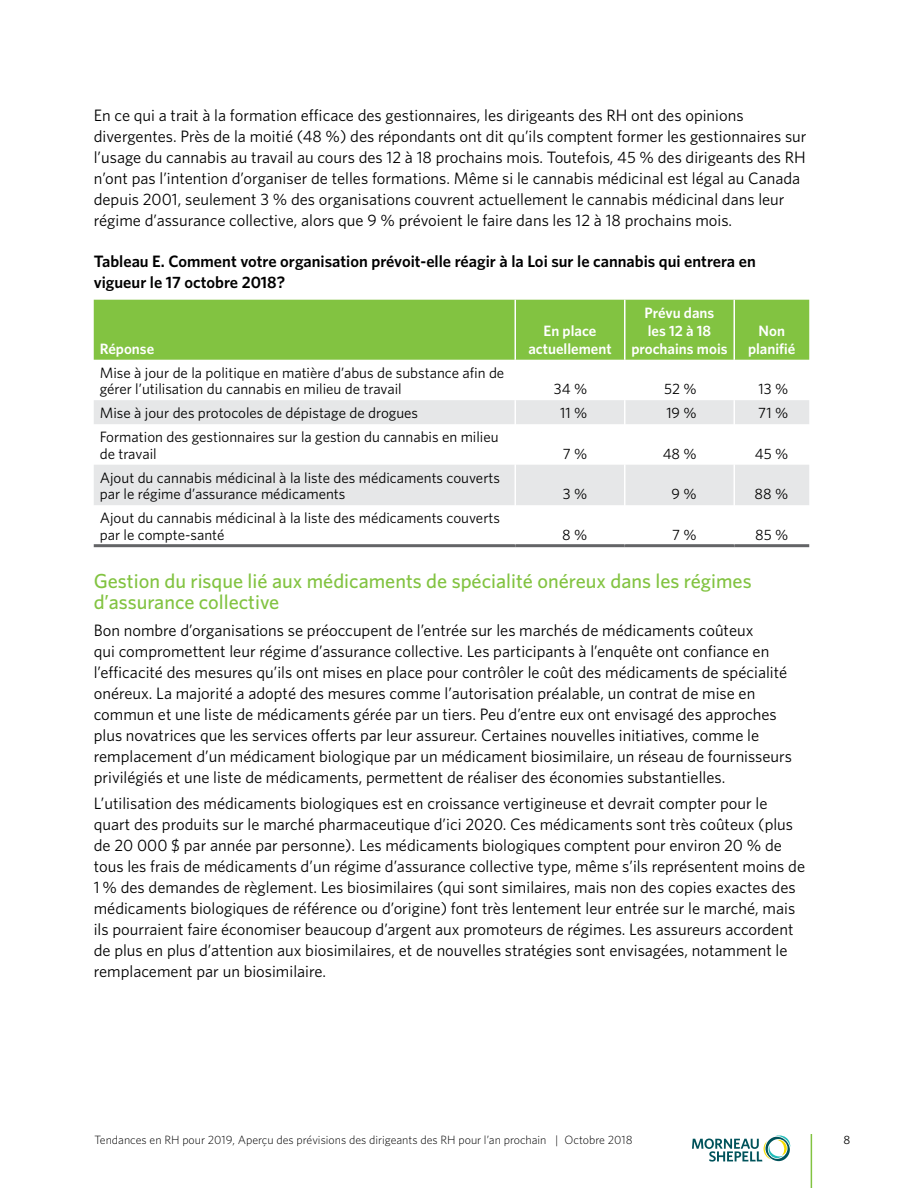
<style>
.page{position:relative;width:918px;height:1188px;background:#fff}
.page>*{position:absolute;margin:0;border:0;box-sizing:border-box;transform-origin:0 0}
.t1{font:500 20.25px/21px "Whitney";color:#82c341}
.t2{font:16.5px/21px "Whitney";color:#000}
.t3{font:600 16.5px/21px "Whitney";color:#000}
.t4{font:15px/16.5px "Whitney";color:#000}
.t5{font:600 15px/18px "Whitney";color:#fff;text-align:center}
.t6{font:300 12px "Whitney";color:#000}
.t7{font:12px "Whitney";color:#000}
</style>
<div class="page">
<hr style="left:811px;top:1134px;width:1px;height:54px;background:#82c341">
<svg style="left:692px;top:1135px;width:98px;height:27px"></svg>
<div style="left:94px;top:300px;width:715px;height:60px;background:#82c341"></div>
<svg style="left:94px;top:400px;width:715px;height:105px;fill:#e6e7e8"></svg>
<hr style="left:515px;top:300px;width:1px;height:60px;background:#fff">
<hr style="left:624px;top:300px;width:2px;height:60px;background:#fff">
<hr style="left:734px;top:300px;width:1px;height:60px;background:#fff">
<hr style="left:94px;top:544px;width:421px;height:3px;background:#636466">
<hr style="left:515px;top:544px;width:110px;height:3px;background:#636466">
<hr style="left:625px;top:544px;width:109px;height:3px;background:#636466">
<hr style="left:734px;top:544px;width:75px;height:3px;background:#636466">
<svg style="left:515px;top:400px;width:1px;height:24px"></svg>
<hr style="left:624px;top:400px;width:2px;height:24px;background:#fff">
<svg style="left:734px;top:400px;width:1px;height:24px"></svg>
<hr style="left:515px;top:424px;width:1px;height:41px;background:#fff">
<hr style="left:624px;top:424px;width:2px;height:41px;background:#fff">
<hr style="left:734px;top:424px;width:1px;height:41px;background:#fff">
<hr style="left:515px;top:465px;width:1px;height:40px;background:#fff">
<hr style="left:624px;top:465px;width:2px;height:40px;background:#fff">
<hr style="left:734px;top:465px;width:1px;height:40px;background:#fff">
<p class="t2" style="left:94px;top:105px;width:714px">En ce qui a trait à la formation efficace des gestionnaires, les dirigeants des RH ont des opinions divergentes. Près de la moitié (48 %) des répondants ont dit qu’ils comptent former les gestionnaires sur l’usage du cannabis au travail au cours des 12 à 18 prochains mois. Toutefois, 45 % des dirigeants des RH n’ont pas l’intention d’organiser de telles formations. Même si le cannabis médicinal est légal au Canada depuis 2001, seulement 3 % des organisations couvrent actuellement le cannabis médicinal dans leur régime d’assurance collective, alors que 9 % prévoient le faire dans les 12 à 18 prochains mois.</p>
<p class="t3" style="left:94px;top:251px;width:664px">Tableau E. Comment votre organisation prévoit-elle réagir à la Loi sur le cannabis qui entrera en vigueur le 17 octobre 2018?</p>
<p class="t5" style="left:100px;top:339px;width:56px">Réponse</p>
<p class="t4" style="left:100px;top:364px;width:406px">Mise à jour de la politique en matière d’abus de substance afin de gérer l’utilisation du cannabis en milieu de travail</p>
<p class="t5" style="left:528px;top:321px;width:85px">En place actuellement</p>
<p class="t5" style="left:631px;top:303px;width:98px">Prévu dans<br>les 12 à 18 prochains mois</p>
<p class="t5" style="left:748px;top:321px;width:49px">Non planifié</p>
<p class="t4" style="left:554px;top:380px;width:35px">34 %</p>
<p class="t4" style="left:664px;top:380px;width:34px">52 %</p>
<p class="t4" style="left:759px;top:380px;width:31px">13 %</p>
<p class="t4" style="left:100px;top:404px;width:320px">Mise à jour des protocoles de dépistage de drogues</p>
<p class="t4" style="left:560px;top:404px;width:29px">11 %</p>
<p class="t4" style="left:666px;top:404px;width:32px">19 %</p>
<p class="t4" style="left:758px;top:404px;width:32px">71 %</p>
<p class="t4" style="left:100px;top:428px;width:400px">Formation des gestionnaires sur la gestion du cannabis en milieu de travail</p>
<p class="t4" style="left:563px;top:445px;width:26px">7 %</p>
<p class="t4" style="left:663px;top:445px;width:36px">48 %</p>
<p class="t4" style="left:755px;top:445px;width:35px">45 %</p>
<p class="t4" style="left:100px;top:469px;width:402px">Ajout du cannabis médicinal à la liste des médicaments couverts par le régime d’assurance médicaments</p>
<p class="t4" style="left:563px;top:485px;width:26px">3 %</p>
<p class="t4" style="left:672px;top:485px;width:27px">9 %</p>
<p class="t4" style="left:755px;top:485px;width:35px">88 %</p>
<p class="t4" style="left:100px;top:509px;width:402px">Ajout du cannabis médicinal à la liste des médicaments couverts par le compte-santé</p>
<p class="t4" style="left:562px;top:526px;width:27px">8 %</p>
<p class="t4" style="left:672px;top:526px;width:26px">7 %</p>
<p class="t4" style="left:755px;top:526px;width:35px">85 %</p>
<p class="t1" style="left:94px;top:571px;width:659px">Gestion du risque lié aux médicaments de spécialité onéreux dans les régimes d’assurance collective</p>
<p class="t2" style="left:94px;top:619px;width:700px">Bon nombre d’organisations se préoccupent de l’entrée sur les marchés de médicaments coûteux<br>qui compromettent leur régime d’assurance collective. Les participants à l’enquête ont confiance en l’efficacité des mesures qu’ils ont mises en place pour contrôler le coût des médicaments de spécialité onéreux. La majorité a adopté des mesures comme l’autorisation préalable, un contrat de mise en commun et une liste de médicaments gérée par un tiers. Peu d’entre eux ont envisagé des approches plus novatrices que les services offerts par leur assureur. Certaines nouvelles initiatives, comme le remplacement d’un médicament biologique par un médicament biosimilaire, un réseau de fournisseurs privilégiés et une liste de médicaments, permettent de réaliser des économies substantielles.</p>
<p class="t2" style="left:94px;top:792px;width:713px">L’utilisation des médicaments biologiques est en croissance vertigineuse et devrait compter pour le quart des produits sur le marché pharmaceutique d’ici 2020. Ces médicaments sont très coûteux (plus de 20 000 $ par année par personne). Les médicaments biologiques comptent pour environ 20 % de tous les frais de médicaments d’un régime d’assurance collective type, même s’ils représentent moins de 1 % des demandes de règlement. Les biosimilaires (qui sont similaires, mais non des copies exactes des médicaments biologiques de référence ou d’origine) font très lentement leur entrée sur le marché, mais ils pourraient faire économiser beaucoup d’argent aux promoteurs de régimes. Les assureurs accordent de plus en plus d’attention aux biosimilaires, et de nouvelles stratégies sont envisagées, notamment le remplacement par un biosimilaire.</p>
<p class="t6" style="left:94px;top:1131px;width:540px">Tendances en RH pour 2019, Aperçu des prévisions des dirigeants des RH pour l’an prochain | Octobre 2018</p>
<p class="t7" style="left:844px;top:1131px;width:8px">8</p>
</div>
